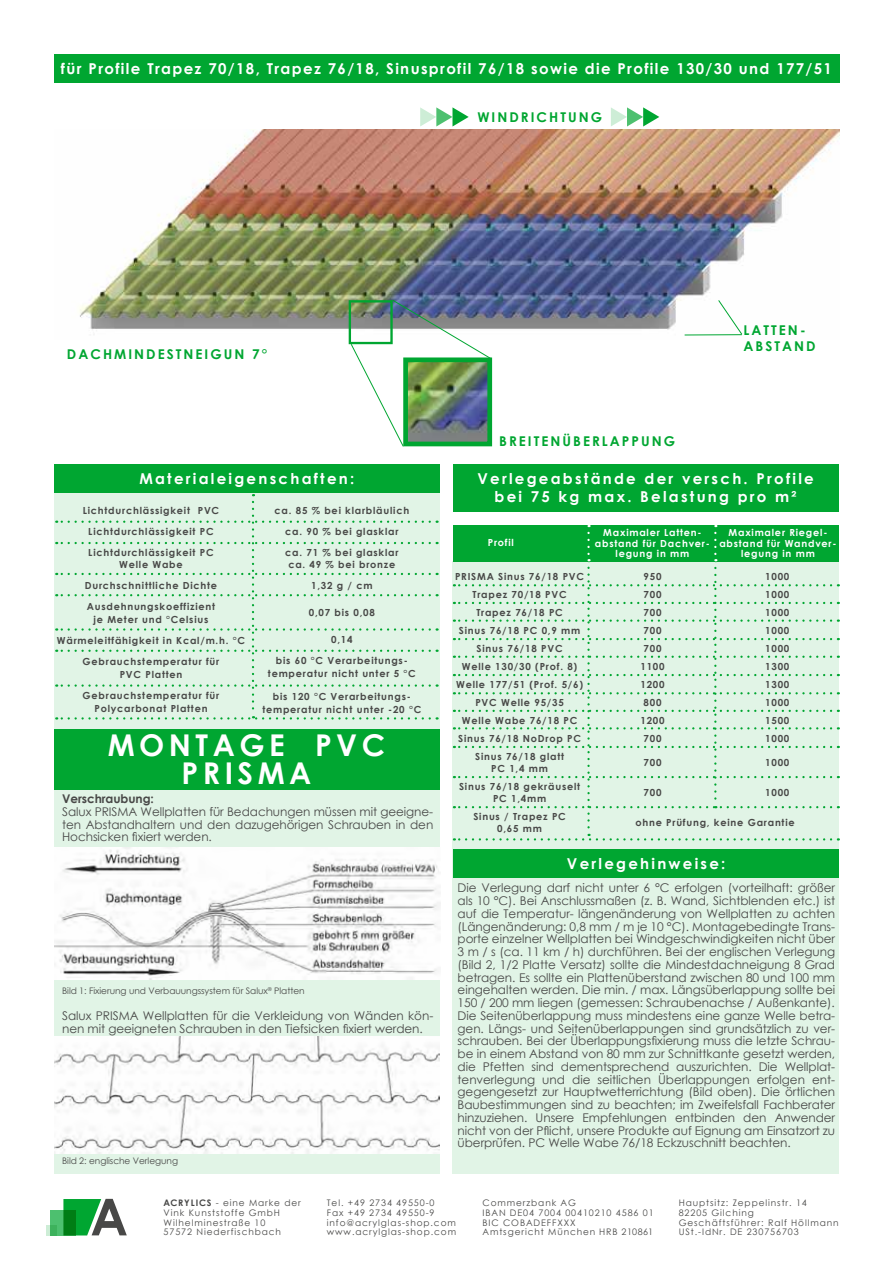
<style>
.page{position:relative;width:893px;height:1263px;background:#fff}
.page>*{position:absolute;margin:0;border:0;box-sizing:border-box;transform-origin:0 0}
.t1{font:700 50.85px "Century Gothic";color:#484847}
.t2{font:700 30px/28.5px "Century Gothic";letter-spacing:.15em;color:#fff;text-align:center}
.t3{font:700 15px/18px "Century Gothic";letter-spacing:.15em;color:#fff;text-align:center}
.t4{font:700 15px "Century Gothic";letter-spacing:.09em;color:#fff}
.t5{font:700 13.5px/16.2px "Century Gothic";letter-spacing:.15em;color:#00a631}
.t6{font:12px/12.8px "Century Gothic";letter-spacing:-.005em;color:#484847;text-align:justify}
.t7{font:700 12px "Century Gothic";letter-spacing:-.005em;color:#484847}
.t8{font:700 9.75px/18px "Century Gothic";letter-spacing:.08em;color:#484847;text-align:center}
.t9{font:700 9.75px/10.5px "Century Gothic";letter-spacing:.08em;color:#fff;text-align:center}
.t10{font:9px/9.8px "Century Gothic";letter-spacing:.1em;color:#484847}
.t11{font:9px "Century Gothic";letter-spacing:-.005em;color:#484847}
.s1{font-weight:700}
</style>
<div class="page">
<div style="left:453px;top:525px;width:385px;height:36px;background:#00a631"></div>
<img style="left:79px;top:129px;width:761px;height:210px">
<svg style="left:46px;top:1225px;width:5px;height:10px"></svg>
<svg style="left:63px;top:1199px;width:38px;height:36px"></svg>
<svg style="left:51px;top:1210px;width:25px;height:25px"></svg>
<div style="left:54px;top:54px;width:785px;height:29px;background:#00a631"></div>
<div style="left:349px;top:300px;width:44px;height:44px;border:2px solid #00a631"></div>
<img style="left:350px;top:299px;width:143px;height:148px">
<hr style="left:685px;top:334px;width:57px;height:1px;background:#00a631">
<svg style="left:718px;top:299px;width:25px;height:36px"></svg>
<svg style="left:420px;top:107px;width:49px;height:19px"></svg>
<svg style="left:611px;top:107px;width:48px;height:19px"></svg>
<div style="left:54px;top:479px;width:386px;height:695px;background:#e1f4e6"></div>
<div style="left:54px;top:464px;width:386px;height:29px;background:#00a631"></div>
<div style="left:453px;top:464px;width:385px;height:48px;background:#00a631"></div>
<div style="left:54px;top:729px;width:386px;height:60px;background:#00a631"></div>
<svg style="left:453px;top:561px;width:386px;height:613px;background:#cdedd6"></svg>
<svg style="left:587px;top:533px;width:3px;height:29px"></svg>
<svg style="left:714px;top:533px;width:2px;height:29px"></svg>
<div style="left:454px;top:568px;width:377px;height:272px;background:#e1f4e6"></div>
<svg style="left:56px;top:502px;width:374px;height:217px"></svg>
<img style="left:54px;top:848px;width:386px;height:131px">
<img style="left:54px;top:1036px;width:386px;height:117px">
<p class="t4" style="left:61px;top:58px;width:773px">für Profile Trapez 70/18, Trapez 76/18, Sinusprofil 76/18 sowie die Profile 130/30 und 177/51</p>
<p class="t5" style="left:477px;top:108px;width:126px">WINDRICHTUNG</p>
<p class="t5" style="left:67px;top:345px;width:202px">DACHMINDESTNEIGUN 7°</p>
<p class="t5" style="left:743px;top:321px;width:74px">LATTEN-<br>ABSTAND</p>
<p class="t3" style="left:139px;top:469px;width:216px">Materialeigenschaften:</p>
<p class="t8" style="left:83px;top:499px;width:138px;line-height:21px">Lichtdurchlässigkeit PVC<br>Lichtdurchlässigkeit PC<br>Lichtdurchlässigkeit PC</p>
<p class="t8" style="left:85px;top:554px;width:134px;line-height:21px">Welle Wabe<br>Durchschnittliche Dichte<br>Ausdehnungskoeffizient</p>
<p class="t8" style="left:57px;top:609px;width:190px;line-height:21px">je Meter und °Celsius<br>Wärmeleitfähigkeit in Kcal/m.h. °C<br>Gebrauchstemperatur für</p>
<p class="t8" style="left:83px;top:663px;width:138px;line-height:21px">PVC Platten<br>Gebrauchstemperatur für</p>
<p class="t8" style="left:94px;top:699px;width:115px">Polycarbonat Platten</p>
<p class="t8" style="left:274px;top:499px;width:136px;line-height:21px">ca. 85 % bei klarbläulich ca. 90 % bei glasklar<br>ca. 71 % bei glasklar</p>
<p class="t8" style="left:288px;top:554px;width:109px;line-height:21px">ca. 49 % bei bronze<br>1,32 g / cm</p>
<p class="t8" style="left:309px;top:603px;width:68px">0,07 bis 0,08</p>
<p class="t8" style="left:276px;top:629px;width:133px;line-height:21px">0,14<br>bis 60 °C Verarbeitungs-</p>
<p class="t8" style="left:268px;top:664px;width:149px">temperatur nicht unter 5 °C</p>
<p class="t8" style="left:262px;top:690px;width:160px;line-height:12.8px">bis 120 °C Verarbeitungs&shy;temperatur nicht unter -20 °C</p>
<h2 class="t2" style="left:108px;top:729px;width:279px">MONTAGE PVC<br>PRISMA</h2>
<p class="t7" style="left:62px;top:790px;width:93px">Verschraubung:</p>
<p class="t6" style="left:62px;top:805px;width:373px">Salux PRISMA Wellplatten für Bedachungen müssen mit geeigne&shy;ten Abstandhaltern und den dazugehörigen Schrauben in den Hochsicken fixiert werden.</p>
<p class="t11" style="left:62px;top:985px;width:244px">Bild 1: Fixierung und Verbauungssystem für Salux<sup>®</sup> Platten</p>
<p class="t6" style="left:62px;top:1009px;width:373px">Salux PRISMA Wellplatten für die Verkleidung von Wänden kön&shy;nen mit geeigneten Schrauben in den Tiefsicken fixiert werden.</p>
<p class="t11" style="left:62px;top:1154px;width:117px">Bild 2: englische Verlegung</p>
<p class="t5" style="left:499px;top:433px;width:177px">BREITENÜBERLAPPUNG</p>
<p class="t3" style="left:477px;top:469px;width:338px">Verlegeabstände der versch. Profile bei 75 kg max. Belastung pro m²</p>
<p class="t9" style="left:488px;top:536px;width:28px">Profil</p>
<p class="t9" style="left:595px;top:527px;width:117px">Maximaler Latten&shy;abstand für Dachver&shy;legung in mm</p>
<p class="t9" style="left:719px;top:527px;width:119px">Maximaler Riegel&shy;abstand für Wandver&shy;legung in mm</p>
<p class="t8" style="left:455px;top:567px;width:131px">PRISMA Sinus 76/18 PVC<br>Trapez 70/18 PVC<br>Trapez 76/18 PC<br>Sinus 76/18 PC 0,9 mm<br>Sinus 76/18 PVC<br>Welle 130/30 (Prof. 8)<br>Welle 177/51 (Prof. 5/6)<br>PVC Welle 95/35<br>Welle Wabe 76/18 PC<br>Sinus 76/18 NoDrop PC<br>Sinus 76/18 glatt</p>
<p class="t8" style="left:459px;top:759px;width:123px">PC 1,4 mm<br>Sinus 76/18 gekräuselt</p>
<p class="t8" style="left:473px;top:789px;width:94px">PC 1,4mm<br>Sinus / Trapez PC</p>
<p class="t8" style="left:497px;top:819px;width:46px">0,65 mm</p>
<p class="t8" style="left:640px;top:567px;width:26px">950<br>700<br>700<br>700<br>700<br>1100<br>1200<br>800<br>1200<br>700</p>
<p class="t8" style="left:644px;top:753px;width:19px">700</p>
<p class="t8" style="left:644px;top:783px;width:19px">700</p>
<p class="t8" style="left:765px;top:567px;width:26px;text-align:justify">1000<br>1000<br>1000<br>1000<br>1000<br>1300<br>1300<br>1000<br>1500<br>1000</p>
<p class="t8" style="left:765px;top:753px;width:26px">1000</p>
<p class="t8" style="left:765px;top:783px;width:26px">1000</p>
<p class="t8" style="left:635px;top:813px;width:161px">ohne Prüfung, keine Garantie</p>
<p class="t3" style="left:567px;top:854px;width:160px">Verlegehinweise:</p>
<p class="t6" style="left:458px;top:881px;width:379px">Die Verlegung darf nicht unter 6 °C erfolgen (vorteilhaft: größer als 10 °C). Bei Anschlussmaßen (z. B. Wand, Sichtblenden etc.) ist auf die Temperatur- längenänderung von Wellplatten zu achten (Längenänderung: 0,8 mm / m je 10 °C). Montagebedingte Trans&shy;porte einzelner Wellplatten bei Windgeschwindigkeiten nicht über 3 m / s (ca. 11 km / h) durchführen. Bei der englischen Verlegung (Bild 2, 1/2 Platte Versatz) sollte die Mindestdachneigung 8 Grad betragen. Es sollte ein Plattenüberstand zwischen 80 und 100 mm eingehalten werden. Die min. / max. Längsüberlappung sollte bei 150 / 200 mm liegen (gemessen: Schraubenachse / Außenkante).<br>Die Seitenüberlappung muss mindestens eine ganze Welle betra&shy;gen. Längs- und Seitenüberlappungen sind grundsätzlich zu ver&shy;schrauben. Bei der Überlappungsfixierung muss die letzte Schrau&shy;be in einem Abstand von 80 mm zur Schnittkante gesetzt werden, die Pfetten sind dementsprechend auszurichten. Die Wellplat&shy;tenverlegung und die seitlichen Überlappungen erfolgen ent&shy;gegengesetzt zur Hauptwetterrichtung (Bild oben). Die örtlichen Baubestimmungen sind zu beachten; im Zweifelsfall Fachberater hinzuziehen. Unsere Empfehlungen entbinden den Anwender nicht von der Pflicht, unsere Produkte auf Eignung am Einsatzort zu überprüfen. PC Welle Wabe 76/18 Eckzuschnitt beachten.</p>
<h1 class="t1" style="left:90px;top:1178px;width:39px">A</h1>
<p class="t10" style="left:164px;top:1198px;width:139px"><span class="s1">ACRYLICS</span> - eine Marke der<br>Vink Kunststoffe GmbH<br>Wilhelminestraße 10<br>57572 Niederfischbach</p>
<p class="t10" style="left:327px;top:1198px;width:131px">Tel. +49 2734 49550-0<br>Fax +49 2734 49550-9 info@acrylglas-shop.com www.acrylglas-shop.com</p>
<p class="t10" style="left:482px;top:1198px;width:173px">Commerzbank AG<br>IBAN DE04 7004 00410210 4586 01<br>BIC COBADEFFXXX<br>Amtsgericht München HRB 210861</p>
<p class="t10" style="left:679px;top:1198px;width:162px">Hauptsitz: Zeppelinstr. 14<br>82205 Gilching<br>Geschäftsführer: Ralf Höllmann</p>
<p class="t10" style="left:679px;top:1227px;width:122px">USt.-IdNr. DE 230756703</p>
</div>
